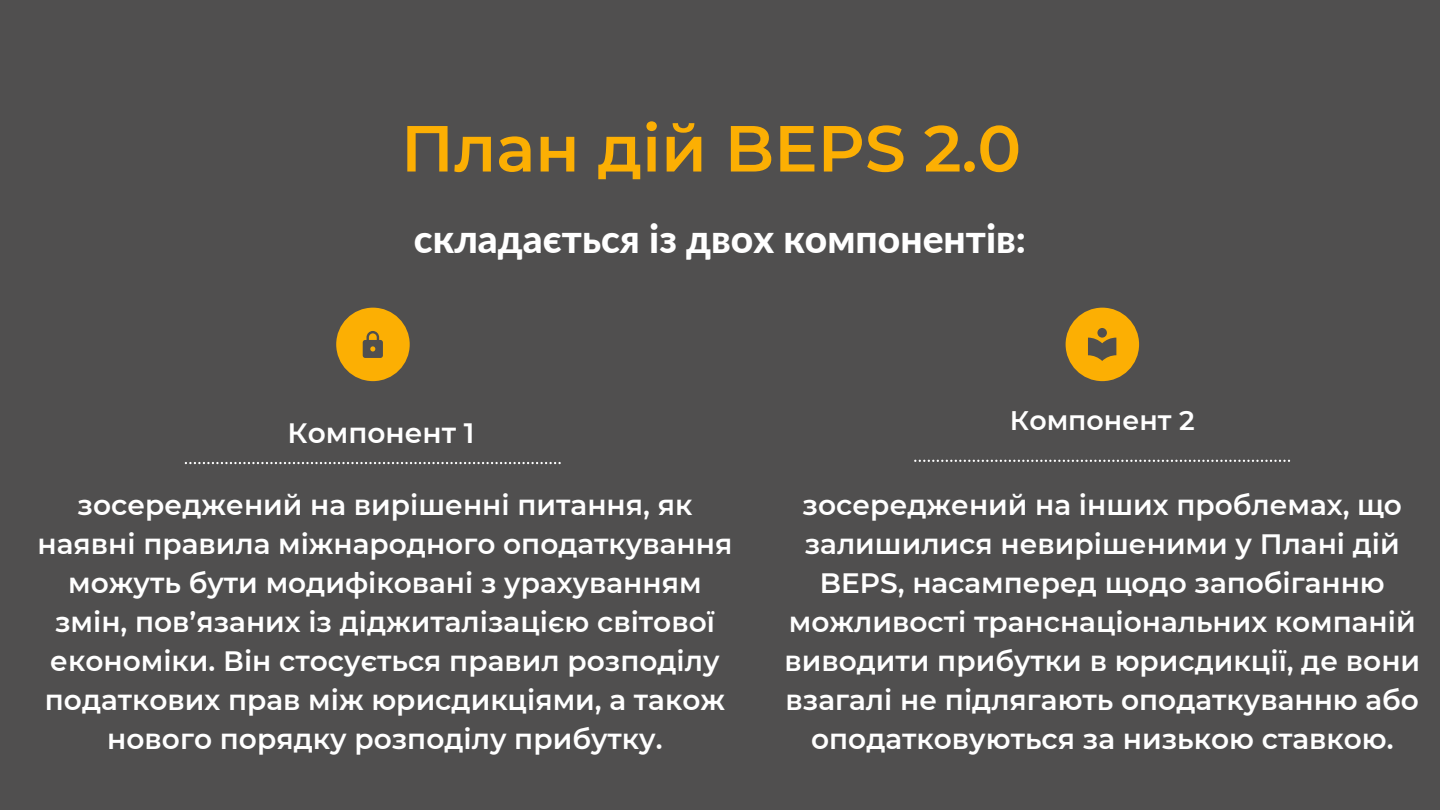
<style>
.page{position:relative;width:1440px;height:810px;background:#504f4f}
.page>*{position:absolute;margin:0;border:0;box-sizing:border-box;transform-origin:0 0}
.t1{font:600 65px "Montserrat";color:#fcaf03}
.t2{font:800 39px "Lato";color:#fff}
.t3{font:600 28px/39px "Montserrat";color:#fff;text-align:center}
.t4{font:600 26.9px "Montserrat";color:#fff}
</style>
<div class="page">
<svg style="left:185px;top:462px;width:376px;height:2px"></svg>
<svg style="left:914px;top:460px;width:376px;height:2px"></svg>
<div style="left:336px;top:308px;width:74px;height:73px;background:#fcaf03;border-radius:50%"></div>
<svg style="left:363px;top:331px;width:20px;height:27px"></svg>
<div style="left:1066px;top:308px;width:73px;height:73px;background:#fcaf03;border-radius:50%"></div>
<svg style="left:1088px;top:328px;width:28px;height:33px"></svg>
<h1 class="t1" style="left:401px;top:109px;width:622px">План дій BEPS 2.0</h1>
<h2 class="t2" style="left:414px;top:214px;width:614px">складається із двох компонентів:</h2>
<p class="t3" style="left:288px;top:414px;width:189px">Компонент 1</p>
<p class="t3" style="left:38px;top:485px;width:696px">зосереджений на вирішенні питання, як наявні правила міжнародного оподаткування можуть бути модифіковані з урахуванням змін, пов’язаних із діджиталізацією світової економіки. Він стосується правил розподілу податкових прав між юрисдикціями, а також нового порядку розподілу прибутку.</p>
<p class="t4" style="left:1010px;top:404px;width:186px">Компонент 2</p>
<p class="t3" style="left:784px;top:485px;width:637px">зосереджений на інших проблемах, що залишилися невирішеними у Плані дій BEPS, насамперед щодо запобіганню можливості транснаціональних компаній виводити прибутки в юрисдикції, де вони взагалі не підлягають оподаткуванню або оподатковуються за низькою ставкою.</p>
</div>
